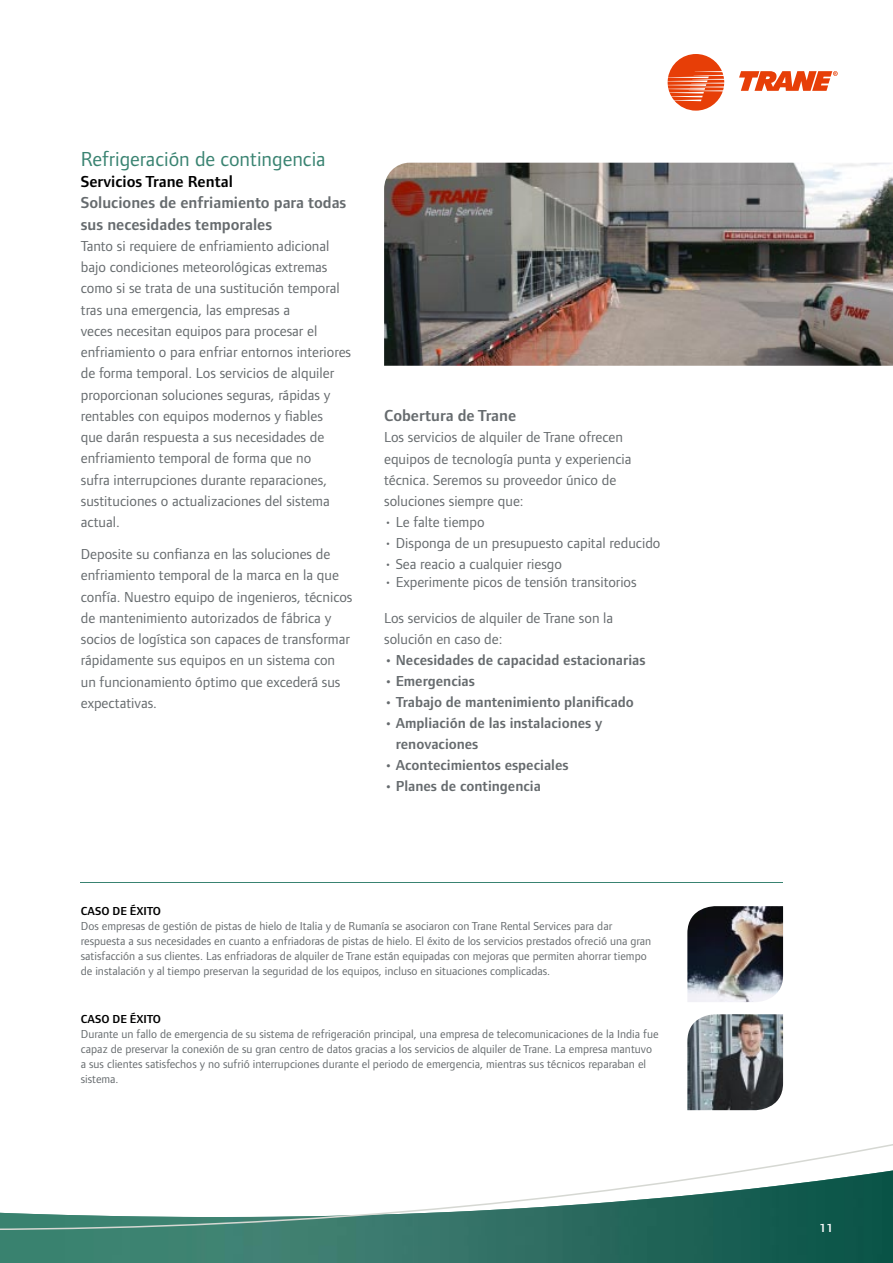
<style>
.page{position:relative;width:893px;height:1263px;background:#fff}
.page>*{position:absolute;margin:0;border:0;box-sizing:border-box;transform-origin:0 0}
.t1{font:21px "Foundry Form Sans";color:#398371}
.t2{font:600 16.5px/21.3px "Foundry Form Sans";color:#666b6e}
.t3{font:600 16.5px "Foundry Form Sans";color:#000}
.t4{font:15px/21.3px "Foundry Form Sans";color:#666b6e}
.t5{font:600 15px/21px "Foundry Form Sans";color:#666b6e}
.t6{font:12px/15px "Foundry Form Sans";color:#666b6e}
.t7{font:600 12px "Foundry Form Sans";color:#000}
.t8{font:600 12px "Foundry Form Sans";color:#fff}
</style>
<div class="page">
<img style="left:384px;top:163px;width:509px;height:203px">
<svg style="left:668px;top:54px;width:56px;height:57px"></svg>
<svg style="left:739px;top:71px;width:99px;height:20px"></svg>
<img style="left:0;top:1231px;width:893px;height:32px">
<svg style="left:0;top:1144px;width:893px;height:87px"></svg>
<img style="left:687px;top:906px;width:96px;height:96px">
<img style="left:687px;top:1014px;width:96px;height:96px">
<hr style="left:81px;top:882px;width:702px;height:1px;background:#398371">
<h1 class="t1" style="left:81px;top:146px;width:246px">Refrigeración de contingencia</h1>
<p class="t3" style="left:81px;top:172px;width:154px">Servicios Trane Rental</p>
<p class="t2" style="left:81px;top:192px;width:267px">Soluciones de enfriamiento para todas sus necesidades temporales</p>
<p class="t4" style="left:81px;top:235px;width:272px">Tanto si requiere de enfriamiento adicional bajo condiciones meteorológicas extremas como si se trata de una sustitución temporal tras una emergencia, las empresas a<br>veces necesitan equipos para procesar el enfriamiento o para enfriar entornos interiores de forma temporal. Los servicios de alquiler proporcionan soluciones seguras, rápidas y rentables con equipos modernos y fiables<br>que darán respuesta a sus necesidades de enfriamiento temporal de forma que no<br>sufra interrupciones durante reparaciones, sustituciones o actualizaciones del sistema actual.</p>
<p class="t4" style="left:81px;top:543px;width:273px">Deposite su confianza en las soluciones de enfriamiento temporal de la marca en la que confía. Nuestro equipo de ingenieros, técnicos de mantenimiento autorizados de fábrica y socios de logística son capaces de transformar rápidamente sus equipos en un sistema con un funcionamiento óptimo que excederá sus expectativas.</p>
<p class="t2" style="left:384px;top:405px;width:134px">Cobertura de Trane</p>
<p class="t4" style="left:384px;top:427px;width:249px">Los servicios de alquiler de Trane ofrecen equipos de tecnología punta y experiencia técnica. Seremos su proveedor único de soluciones siempre que:</p>
<p class="t4" style="left:384px;top:511px;width:102px">• Le falte tiempo</p>
<p class="t4" style="left:384px;top:532px;width:278px">• Disponga de un presupuesto capital reducido</p>
<p class="t4" style="left:384px;top:553px;width:179px">• Sea reacio a cualquier riesgo</p>
<p class="t4" style="left:384px;top:571px;width:254px">• Experimente picos de tensión transitorios</p>
<p class="t4" style="left:384px;top:607px;width:231px">Los servicios de alquiler de Trane son la solución en caso de:</p>
<p class="t5" style="left:384px;top:650px;width:263px">• Necesidades de capacidad estacionarias</p>
<p class="t5" style="left:384px;top:671px;width:92px">• Emergencias</p>
<p class="t5" style="left:384px;top:692px;width:251px">• Trabajo de mantenimiento planificado</p>
<p class="t5" style="left:396px;top:713px;width:208px;text-indent:-12px">• Ampliación de las instalaciones y renovaciones</p>
<p class="t5" style="left:384px;top:755px;width:186px">• Acontecimientos especiales</p>
<p class="t5" style="left:384px;top:776px;width:158px">• Planes de contingencia</p>
<p class="t7" style="left:81px;top:904px;width:82px">CASO DE ÉXITO</p>
<p class="t6" style="left:81px;top:919px;width:572px">Dos empresas de gestión de pistas de hielo de Italia y de Rumanía se asociaron con Trane Rental Services para dar respuesta a sus necesidades en cuanto a enfriadoras de pistas de hielo. El éxito de los servicios prestados ofreció una gran satisfacción a sus clientes. Las enfriadoras de alquiler de Trane están equipadas con mejoras que permiten ahorrar tiempo de instalación y al tiempo preservan la seguridad de los equipos, incluso en situaciones complicadas.</p>
<p class="t7" style="left:81px;top:1012px;width:82px">CASO DE ÉXITO</p>
<p class="t6" style="left:81px;top:1027px;width:579px">Durante un fallo de emergencia de su sistema de refrigeración principal, una empresa de telecomunicaciones de la India fue capaz de preservar la conexión de su gran centro de datos gracias a los servicios de alquiler de Trane. La empresa mantuvo a sus clientes satisfechos y no sufrió interrupciones durante el periodo de emergencia, mientras sus técnicos reparaban el sistema.</p>
<p class="t8" style="left:819px;top:1220px;width:16px">11</p>
</div>
